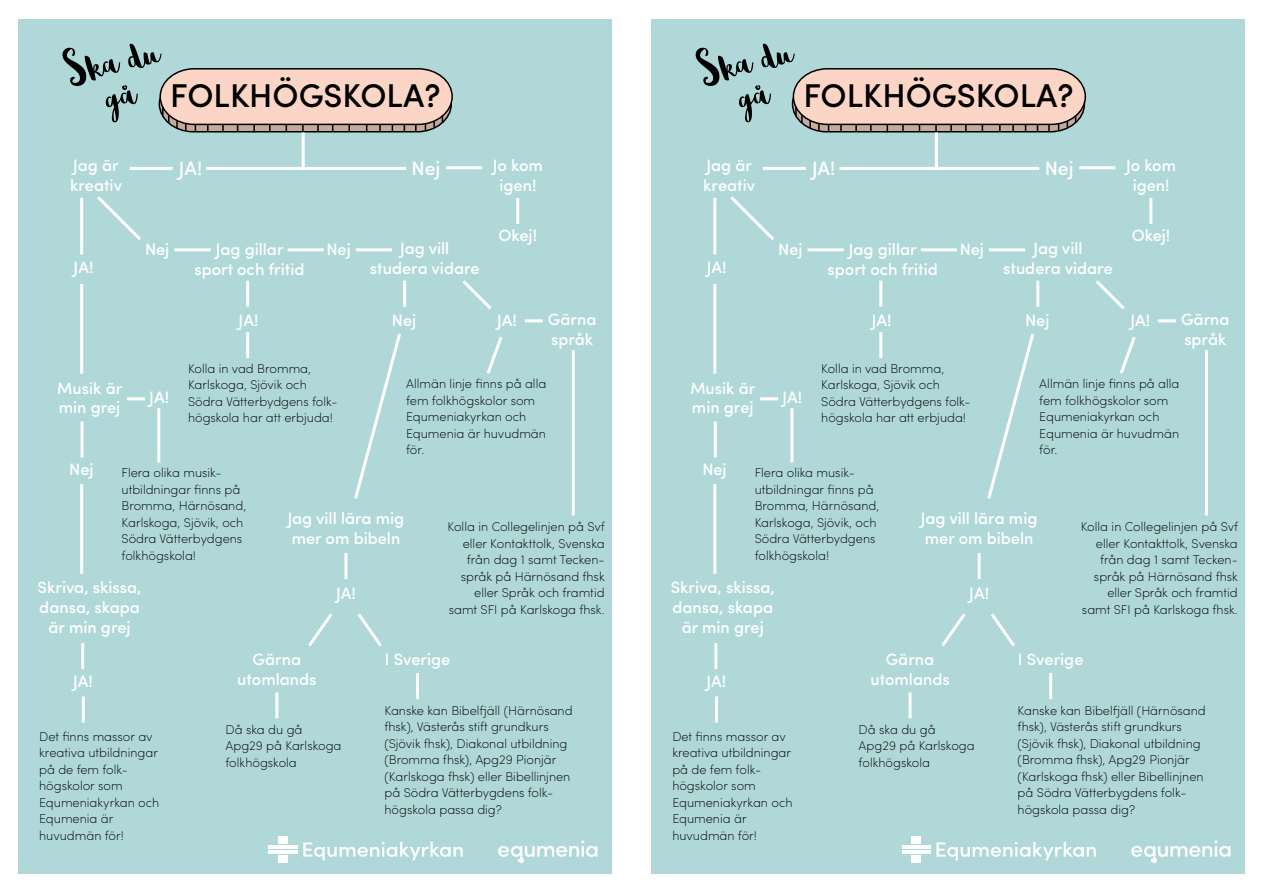
<style>
.page{position:relative;width:1263px;height:893px;background:#fff}
.page>*{position:absolute;margin:0;border:0;box-sizing:border-box;transform-origin:0 0}
.t1{font:51px "Sophia";color:#000}
.t2{font:500 33px "Sofia Pro";color:#000}
.t3{font:500 19.5px "Sofia Pro";color:#fff}
.t4{font:500 16.5px/19.8px "Sofia Pro";color:#fff;text-align:center}
.t5{font:200 12.75px/16.5px "Sofia Pro";color:#000}
</style>
<div class="page">
<div style="left:18px;top:19px;width:593px;height:855px;background:#b0d8d8"></div>
<div style="left:651px;top:19px;width:593px;height:855px;background:#b0d8d8"></div>
<svg style="left:158px;top:68px;width:295px;height:65px;background:#dcbfb1"></svg>
<svg style="left:791px;top:68px;width:296px;height:65px;background:#dcbfb2"></svg>
<hr style="left:302px;top:132px;width:3px;height:36px;background:#fff">
<hr style="left:935px;top:132px;width:3px;height:36px;background:#fff">
<hr style="left:516px;top:198px;width:3px;height:26px;background:#fff">
<hr style="left:1149px;top:198px;width:3px;height:26px;background:#fff">
<hr style="left:572px;top:350px;width:3px;height:166px;background:#fff">
<hr style="left:1205px;top:350px;width:3px;height:166px;background:#fff">
<hr style="left:80px;top:198px;width:3px;height:56px;background:#fff">
<hr style="left:713px;top:198px;width:3px;height:56px;background:#fff">
<hr style="left:80px;top:284px;width:3px;height:90px;background:#fff">
<hr style="left:713px;top:284px;width:3px;height:90px;background:#fff">
<svg style="left:97px;top:196px;width:44px;height:44px"></svg>
<svg style="left:730px;top:196px;width:44px;height:44px"></svg>
<svg style="left:462px;top:280px;width:30px;height:29px"></svg>
<svg style="left:1096px;top:280px;width:29px;height:29px"></svg>
<hr style="left:206px;top:167px;width:200px;height:3px;background:#fff">
<hr style="left:839px;top:167px;width:200px;height:3px;background:#fff">
<hr style="left:446px;top:166px;width:36px;height:3px;background:#fff">
<hr style="left:1079px;top:166px;width:36px;height:3px;background:#fff">
<hr style="left:130px;top:167px;width:43px;height:3px;background:#fff">
<hr style="left:763px;top:167px;width:43px;height:3px;background:#fff">
<hr style="left:174px;top:248px;width:37px;height:3px;background:#fff">
<hr style="left:808px;top:248px;width:36px;height:3px;background:#fff">
<hr style="left:356px;top:248px;width:36px;height:3px;background:#fff">
<hr style="left:989px;top:248px;width:36px;height:3px;background:#fff">
<hr style="left:525px;top:319px;width:18px;height:3px;background:#fff">
<hr style="left:1158px;top:319px;width:18px;height:3px;background:#fff">
<hr style="left:127px;top:397px;width:18px;height:3px;background:#fff">
<hr style="left:760px;top:397px;width:18px;height:3px;background:#fff">
<hr style="left:288px;top:248px;width:36px;height:3px;background:#fff">
<hr style="left:921px;top:248px;width:36px;height:3px;background:#fff">
<hr style="left:246px;top:281px;width:3px;height:26px;background:#fff">
<hr style="left:879px;top:281px;width:3px;height:26px;background:#fff">
<hr style="left:403px;top:281px;width:3px;height:26px;background:#fff">
<hr style="left:1036px;top:281px;width:3px;height:26px;background:#fff">
<svg style="left:354px;top:333px;width:47px;height:166px"></svg>
<svg style="left:987px;top:333px;width:47px;height:166px"></svg>
<svg style="left:486px;top:337px;width:17px;height:37px"></svg>
<svg style="left:1120px;top:337px;width:16px;height:37px"></svg>
<svg style="left:308px;top:613px;width:25px;height:33px"></svg>
<svg style="left:941px;top:613px;width:25px;height:33px"></svg>
<svg style="left:357px;top:613px;width:25px;height:33px"></svg>
<svg style="left:991px;top:613px;width:24px;height:33px"></svg>
<hr style="left:246px;top:332px;width:3px;height:26px;background:#fff">
<hr style="left:879px;top:332px;width:3px;height:26px;background:#fff">
<hr style="left:157px;top:408px;width:3px;height:55px;background:#fff">
<hr style="left:790px;top:408px;width:3px;height:55px;background:#fff">
<hr style="left:81px;top:422px;width:3px;height:35px;background:#fff">
<hr style="left:714px;top:422px;width:3px;height:35px;background:#fff">
<hr style="left:344px;top:553px;width:3px;height:26px;background:#fff">
<hr style="left:978px;top:553px;width:3px;height:26px;background:#fff">
<hr style="left:82px;top:696px;width:3px;height:26px;background:#fff">
<hr style="left:715px;top:696px;width:3px;height:26px;background:#fff">
<hr style="left:80px;top:484px;width:3px;height:90px;background:#fff">
<hr style="left:713px;top:484px;width:3px;height:90px;background:#fff">
<hr style="left:81px;top:643px;width:3px;height:26px;background:#fff">
<hr style="left:714px;top:643px;width:3px;height:26px;background:#fff">
<hr style="left:275px;top:692px;width:3px;height:26px;background:#fff">
<hr style="left:908px;top:692px;width:3px;height:26px;background:#fff">
<hr style="left:416px;top:673px;width:3px;height:26px;background:#fff">
<hr style="left:1049px;top:673px;width:3px;height:26px;background:#fff">
<svg style="left:303px;top:842px;width:160px;height:18px"></svg>
<svg style="left:269px;top:836px;width:28px;height:27px"></svg>
<svg style="left:936px;top:842px;width:160px;height:18px"></svg>
<svg style="left:902px;top:836px;width:28px;height:27px"></svg>
<svg style="left:498px;top:840px;width:99px;height:23px"></svg>
<svg style="left:1131px;top:840px;width:99px;height:23px"></svg>
<h1 class="t1" style="left:58px;top:43px;width:100px;rotate:-13deg">Ska du</h1>
<h1 class="t1" style="left:691px;top:43px;width:100px;rotate:-13deg">Ska du</h1>
<h2 class="t2" style="left:170px;top:71px;width:272px">FOLKHÖGSKOLA?</h2>
<h2 class="t2" style="left:803px;top:71px;width:272px">FOLKHÖGSKOLA?</h2>
<p class="t4" style="left:493px;top:154px;width:51px">Jo kom igen!</p>
<p class="t4" style="left:1126px;top:154px;width:51px">Jo kom igen!</p>
<p class="t4" style="left:70px;top:154px;width:53px;text-align:left">Jag är kreativ</p>
<p class="t4" style="left:703px;top:154px;width:53px;text-align:left">Jag är kreativ</p>
<h3 class="t3" style="left:179px;top:154px;width:25px">JA!</h3>
<h3 class="t3" style="left:412px;top:154px;width:30px">Nej</h3>
<h3 class="t3" style="left:812px;top:154px;width:25px">JA!</h3>
<h3 class="t3" style="left:1045px;top:154px;width:30px">Nej</h3>
<p class="t4" style="left:499px;top:224px;width:40px">Okej!</p>
<p class="t4" style="left:1132px;top:224px;width:40px">Okej!</p>
<p class="t4" style="left:370px;top:237px;width:111px">Jag vill studera vidare</p>
<p class="t4" style="left:1003px;top:237px;width:111px">Jag vill studera vidare</p>
<p class="t4" style="left:145px;top:238px;width:26px">Nej</p>
<p class="t4" style="left:326px;top:238px;width:26px">Nej</p>
<p class="t4" style="left:778px;top:238px;width:26px">Nej</p>
<p class="t4" style="left:960px;top:238px;width:26px">Nej</p>
<p class="t4" style="left:194px;top:238px;width:112px">Jag gillar sport och fritid</p>
<p class="t4" style="left:828px;top:238px;width:112px">Jag gillar sport och fritid</p>
<p class="t4" style="left:74px;top:257px;width:21px">JA!</p>
<p class="t4" style="left:707px;top:257px;width:21px">JA!</p>
<p class="t4" style="left:239px;top:309px;width:21px">JA!</p>
<p class="t4" style="left:497px;top:309px;width:21px">JA!</p>
<p class="t4" style="left:872px;top:309px;width:21px">JA!</p>
<p class="t4" style="left:1130px;top:309px;width:21px">JA!</p>
<p class="t4" style="left:548px;top:308px;width:50px;text-align:left">Gärna språk</p>
<p class="t4" style="left:1181px;top:308px;width:50px;text-align:left">Gärna språk</p>
<p class="t4" style="left:392px;top:309px;width:26px">Nej</p>
<p class="t4" style="left:1025px;top:309px;width:26px">Nej</p>
<p class="t5" style="left:188px;top:360px;width:151px">Kolla in vad Bromma,<br>Karlskoga, Sjövik och<br>Södra Vätterbydgens folk&shy;högskola har att erbjuda!</p>
<p class="t5" style="left:821px;top:360px;width:151px">Kolla in vad Bromma,<br>Karlskoga, Sjövik och<br>Södra Vätterbydgens folk&shy;högskola har att erbjuda!</p>
<p class="t5" style="left:406px;top:375px;width:142px">Allmän linje finns på alla fem folkhögskolor som<br>Equmeniakyrkan och<br>Equmenia är huvudmän för.</p>
<p class="t5" style="left:1039px;top:375px;width:142px">Allmän linje finns på alla fem folkhögskolor som<br>Equmeniakyrkan och<br>Equmenia är huvudmän för.</p>
<p class="t4" style="left:57px;top:377px;width:67px;text-align:left">Musik är min grej</p>
<p class="t4" style="left:690px;top:377px;width:67px;text-align:left">Musik är min grej</p>
<p class="t4" style="left:149px;top:386px;width:21px">JA!</p>
<p class="t4" style="left:782px;top:386px;width:21px">JA!</p>
<p class="t4" style="left:69px;top:458px;width:26px">Nej</p>
<p class="t4" style="left:702px;top:458px;width:26px">Nej</p>
<p class="t5" style="left:122px;top:464px;width:126px">Flera olika musik&shy;utbildningar finns på<br>Bromma, Härnösand,<br>Karlskoga, Sjövik, och<br>Södra Vätterbydgens folkhögskola!</p>
<p class="t5" style="left:755px;top:464px;width:126px">Flera olika musik&shy;utbildningar finns på<br>Bromma, Härnösand,<br>Karlskoga, Sjövik, och<br>Södra Vätterbydgens folkhögskola!</p>
<p class="t4" style="left:288px;top:507px;width:118px;text-align:left">Jag vill lära mig mer om bibeln</p>
<p class="t4" style="left:921px;top:507px;width:118px;text-align:left">Jag vill lära mig mer om bibeln</p>
<p class="t5" style="left:448px;top:518px;width:159px;text-align:right">Kolla in Collegelinjen på Svf eller Kontakttolk, Svenska från dag 1 samt Tecken&shy;språk på Härnösand fhsk eller Språk och framtid samt SFI på Karlskoga fhsk.</p>
<p class="t5" style="left:1081px;top:518px;width:159px;text-align:right">Kolla in Collegelinjen på Svf eller Kontakttolk, Svenska från dag 1 samt Tecken&shy;språk på Härnösand fhsk eller Språk och framtid samt SFI på Karlskoga fhsk.</p>
<p class="t4" style="left:38px;top:577px;width:105px">Skriva, skissa, dansa, skapa är min grej</p>
<p class="t4" style="left:671px;top:577px;width:105px">Skriva, skissa, dansa, skapa är min grej</p>
<p class="t4" style="left:336px;top:582px;width:21px">JA!</p>
<p class="t4" style="left:969px;top:582px;width:21px">JA!</p>
<p class="t4" style="left:385px;top:648px;width:67px">I Sverige</p>
<p class="t4" style="left:1018px;top:648px;width:67px">I Sverige</p>
<p class="t4" style="left:237px;top:648px;width:81px">Gärna utomlands</p>
<p class="t4" style="left:870px;top:648px;width:81px">Gärna utomlands</p>
<p class="t4" style="left:73px;top:670px;width:21px">JA!</p>
<p class="t4" style="left:706px;top:670px;width:21px">JA!</p>
<p class="t5" style="left:384px;top:701px;width:190px">Kanske kan Bibelfjäll (Härnösand fhsk), Västerås stift grundkurs (Sjövik fhsk), Diakonal utbildning (Bromma fhsk), Apg29 Pionjär (Karlskoga fhsk) eller Bibellinjnen på Södra Vätterbygdens folk&shy;högskola passa dig?</p>
<p class="t5" style="left:1018px;top:701px;width:190px">Kanske kan Bibelfjäll (Härnösand fhsk), Västerås stift grundkurs (Sjövik fhsk), Diakonal utbildning (Bromma fhsk), Apg29 Pionjär (Karlskoga fhsk) eller Bibellinjnen på Södra Vätterbygdens folk&shy;högskola passa dig?</p>
<p class="t5" style="left:225px;top:720px;width:118px">Då ska du gå<br>Apg29 på Karlskoga folkhögskola</p>
<p class="t5" style="left:859px;top:720px;width:118px">Då ska du gå<br>Apg29 på Karlskoga folkhögskola</p>
<p class="t5" style="left:39px;top:727px;width:122px">Det finns massor av kreativa utbildningar på de fem folk&shy;högskolor som<br>Equmeniakyrkan och<br>Equmenia är huvudmän för!</p>
<p class="t5" style="left:672px;top:727px;width:122px">Det finns massor av kreativa utbildningar på de fem folk&shy;högskolor som<br>Equmeniakyrkan och<br>Equmenia är huvudmän för!</p>
</div>
